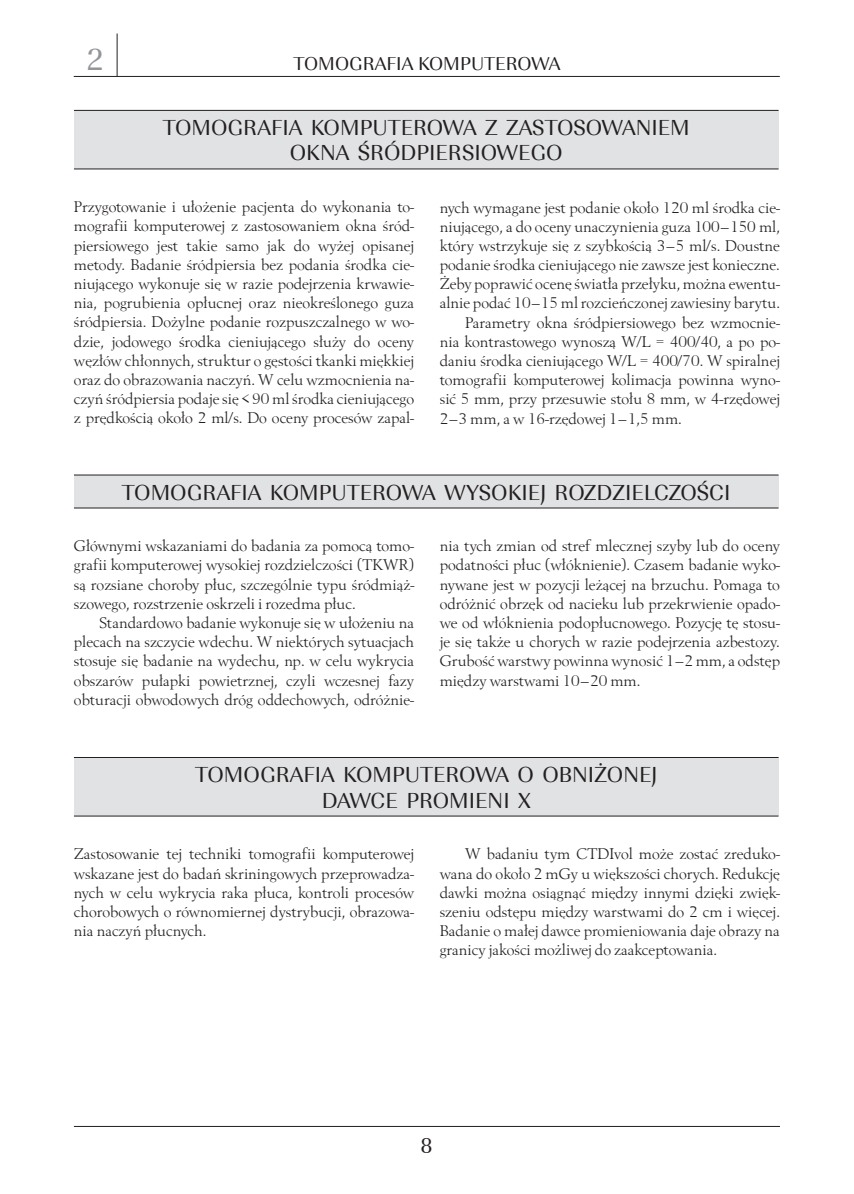
<style>
.page{position:relative;width:854px;height:1194px;background:#fff}
.page>*{position:absolute;margin:0;border:0;box-sizing:border-box;transform-origin:0 0}
.t1{font:31.95px "URW Imperial TCE";color:#939598}
.t2{font:22.35px/25.7px "URW Imperial TCE";color:#231f20;text-align:center}
.t3{font:19.2px "URW Imperial TCE";color:#231f20}
.t4{font:16.05px/19.2px "Berling TCE";color:#231f20;text-align:justify}
</style>
<div class="page">
<div style="left:74px;top:110px;width:704px;height:59px;background:#e1e2e4"></div>
<hr style="left:74px;top:110px;width:704px;height:1px;background:#231f20">
<hr style="left:74px;top:169px;width:704px;height:1px;background:#231f20">
<hr style="left:74px;top:76px;width:706px;height:1px;background:#231f20">
<hr style="left:74px;top:1126px;width:706px;height:1px;background:#231f20">
<hr style="left:117px;top:34px;width:1px;height:42px;background:#231f20">
<div style="left:74px;top:475px;width:704px;height:33px;background:#e1e2e4"></div>
<hr style="left:74px;top:475px;width:704px;height:1px;background:#231f20">
<hr style="left:74px;top:508px;width:704px;height:1px;background:#231f20">
<div style="left:74px;top:757px;width:704px;height:59px;background:#e1e2e4"></div>
<hr style="left:74px;top:757px;width:704px;height:1px;background:#231f20">
<hr style="left:74px;top:816px;width:704px;height:1px;background:#231f20">
<h1 class="t1" style="left:86px;top:40px;width:19px">2</h1>
<p class="t3" style="left:293px;top:52px;width:268px">TOMOGRAFIA KOMPUTEROWA</p>
<h2 class="t2" style="left:163px;top:115px;width:528px">TOMOGRAFIA KOMPUTEROWA Z ZASTOSOWANIEM<br>OKNA ŚRÓDPIERSIOWEGO</h2>
<p class="t4" style="left:74px;top:198px;width:342px">Przygotowanie i ułożenie pacjenta do wykonania to&shy;mografii komputerowej z zastosowaniem okna śród&shy;piersiowego jest takie samo jak do wyżej opisanej metody. Badanie śródpiersia bez podania środka cie&shy;niującego wykonuje się w razie podejrzenia krwawie&shy;nia, pogrubienia opłucnej oraz nieokreślonego guza śródpiersia. Dożylne podanie rozpuszczalnego w wo&shy;dzie, jodowego środka cieniującego służy do oceny węzłów chłonnych, struktur o gęstości tkanki miękkiej oraz do obrazowania naczyń. W celu wzmocnienia na&shy;czyń śródpiersia podaje się &lt; 90 ml środka cieniującego z prędkością około 2 ml/s. Do oceny procesów zapal-</p>
<p class="t4" style="left:440px;top:198px;width:342px">nych wymagane jest podanie około 120 ml środka cie-</p>
<p class="t4" style="left:440px;top:217px;width:342px">niującego, a do oceny unaczynienia guza 100–150 ml,</p>
<p class="t4" style="left:440px;top:236px;width:342px">który wstrzykuje się z szybkością 3–5 ml/s. Doustne</p>
<p class="t4" style="left:440px;top:256px;width:342px">podanie środka cieniującego nie zawsze jest konieczne.</p>
<p class="t4" style="left:440px;top:275px;width:342px">Żeby poprawić ocenę światła przełyku, można ewentu-</p>
<p class="t4" style="left:440px;top:294px;width:342px">alnie podać 10–15 ml rozcieńczonej zawiesiny barytu.</p>
<p class="t4" style="left:465px;top:313px;width:316px">Parametry okna śródpiersiowego bez wzmocnie-</p>
<p class="t4" style="left:440px;top:332px;width:342px">nia kontrastowego wynoszą W/L = 400/40, a po po-</p>
<p class="t4" style="left:440px;top:351px;width:342px">daniu środka cieniującego W/L = 400/70. W spiralnej</p>
<p class="t4" style="left:440px;top:371px;width:342px">tomografii komputerowej kolimacja powinna wyno-</p>
<p class="t4" style="left:440px;top:390px;width:342px">sić 5 mm, przy przesuwie stołu 8 mm, w 4-rzędowej</p>
<p class="t4" style="left:440px;top:409px;width:244px">2–3 mm, a w 16-rzędowej 1–1,5 mm.</p>
<h2 class="t2" style="left:122px;top:480px;width:610px">TOMOGRAFIA KOMPUTEROWA WYSOKIEJ ROZDZIELCZOŚCI</h2>
<p class="t4" style="left:74px;top:537px;width:342px">Głównymi wskazaniami do badania za pomocą tomo&shy;grafii komputerowej wysokiej rozdzielczości (TKWR) są rozsiane choroby płuc, szczególnie typu śródmiąż&shy;szowego, rozstrzenie oskrzeli i rozedma płuc.</p>
<p class="t4" style="left:74px;top:613px;width:342px;text-indent:26px">Standardowo badanie wykonuje się w ułożeniu na plecach na szczycie wdechu. W niektórych sytuacjach stosuje się badanie na wydechu, np. w celu wykrycia obszarów pułapki powietrznej, czyli wczesnej fazy obturacji obwodowych dróg oddechowych, odróżnie-</p>
<p class="t4" style="left:440px;top:537px;width:342px">nia tych zmian od stref mlecznej szyby lub do oceny podatności płuc (włóknienie). Czasem badanie wyko&shy;nywane jest w pozycji leżącej na brzuchu. Pomaga to odróżnić obrzęk od nacieku lub przekrwienie opado&shy;we od włóknienia podopłucnowego. Pozycję tę stosu&shy;je się także u chorych w razie podejrzenia azbestozy.<br>Grubość warstwy powinna wynosić 1–2 mm, a odstęp między warstwami 10–20 mm.</p>
<h2 class="t2" style="left:195px;top:762px;width:463px">TOMOGRAFIA KOMPUTEROWA O OBNIŻONEJ<br>DAWCE PROMIENI X</h2>
<p class="t4" style="left:74px;top:845px;width:342px">Zastosowanie tej techniki tomografii komputerowej wskazane jest do badań skriningowych przeprowadza&shy;nych w celu wykrycia raka płuca, kontroli procesów chorobowych o równomiernej dystrybucji, obrazowa&shy;nia naczyń płucnych.</p>
<p class="t4" style="left:440px;top:845px;width:342px;text-indent:26px">W badaniu tym CTDIvol może zostać zreduko&shy;wana do około 2 mGy u większości chorych. Redukcję dawki można osiągnąć między innymi dzięki zwięk&shy;szeniu odstępu między warstwami do 2 cm i więcej.<br>Badanie o małej dawce promieniowania daje obrazy na granicy jakości możliwej do zaakceptowania.</p>
<h2 class="t2" style="left:420px;top:1133px;width:14px">8</h2>
</div>
